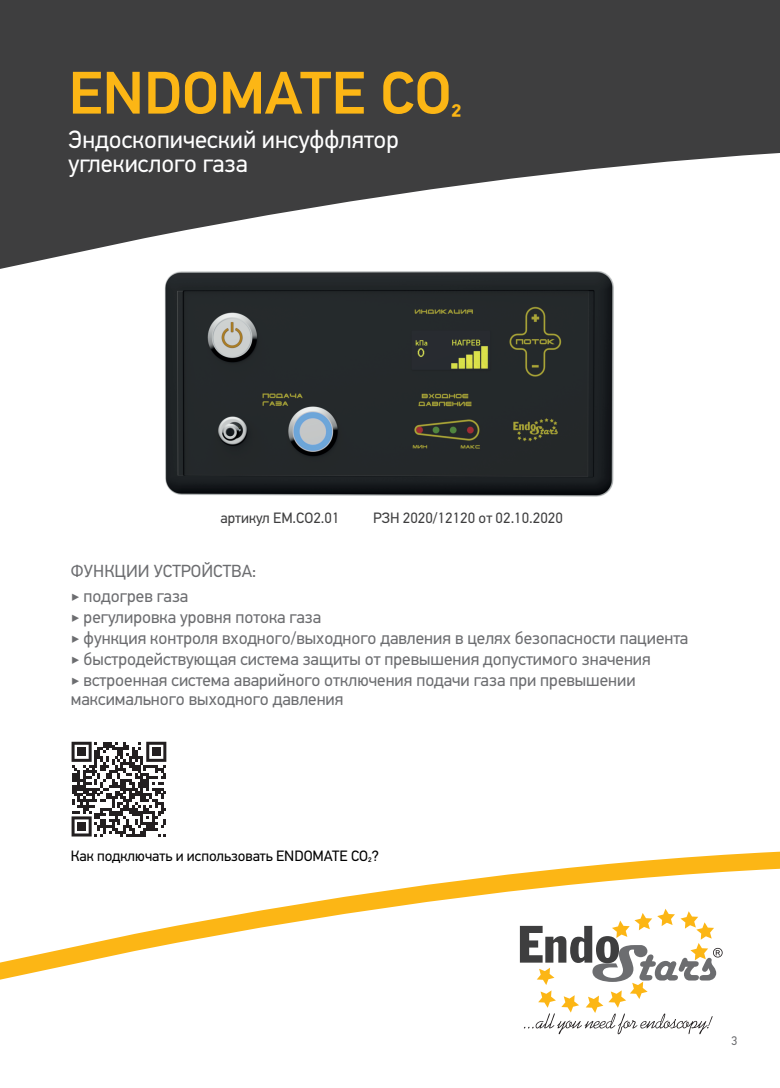
<style>
.page{position:relative;width:780px;height:1088px;background:#fff}
.page>*{position:absolute;margin:0;border:0;box-sizing:border-box;transform-origin:0 0}
.t1{font:500 60px "PF Din Text Universal";color:#fcb615}
.t2{font:25px/23.8px "PF Din Text Universal";color:#fff}
.t3{font:17.5px/21px "PF Din Text Universal";color:#6c6d70}
.t4{font:15px "PF Din Text Universal";color:#3e3e3f}
.t5{font:15px "PF Din Text Universal";color:#010101}
.t6{font:12.5px "PF Din Text Universal";color:#6c6d70}
.s1{font-size:30px}
.s2{font-size:11.25px}
</style>
<div class="page">
<svg style="left:0;top:0;width:780px;height:269px;fill:#3e3e3f"></svg>
<svg style="left:0;top:852px;width:780px;height:128px"></svg>
<svg style="left:520px;top:909px;width:202px;height:125px"></svg>
<svg style="left:72px;top:742px;width:94px;height:94px"></svg>
<div style="left:77px;top:747px;width:9px;height:9px;background:#231f20"></div>
<div style="left:152px;top:747px;width:9px;height:9px;background:#231f20"></div>
<div style="left:77px;top:822px;width:9px;height:9px;background:#231f20"></div>
<img style="left:146px;top:253px;width:485px;height:244px">
<h1 class="t1" style="left:68px;top:55px;width:394px">ENDOMATE CO<span class="s1">₂</span></h1>
<h2 class="t2" style="left:68px;top:129px;width:332px">Эндоскопический инсуффлятор углекислого газа</h2>
<p class="t4" style="left:220px;top:508px;width:120px">артикул EM.CO2.01</p>
<p class="t4" style="left:373px;top:508px;width:191px">РЗН 2020/12120 от 02.10.2020</p>
<p class="t3" style="left:71px;top:562px;width:187px">ФУНКЦИИ УСТРОЙСТВА:</p>
<p class="t3" style="left:71px;top:587px;width:619px">‣ подогрев газа<br>‣ регулировка уровня потока газа<br>‣ функция контроля входного/выходного давления в целях безопасности пациента ‣ быстродействующая система защиты от превышения допустимого значения<br>‣ встроенная система аварийного отключения подачи газа при превышении</p>
<p class="t3" style="left:71px;top:689px;width:274px">максимального выходного давления</p>
<p class="t5" style="left:71px;top:847px;width:310px">Как подключать и использовать ENDOMATE CO<span class="s2">₂</span>?</p>
<p class="t6" style="left:731px;top:1033px;width:8px">3</p>
</div>
